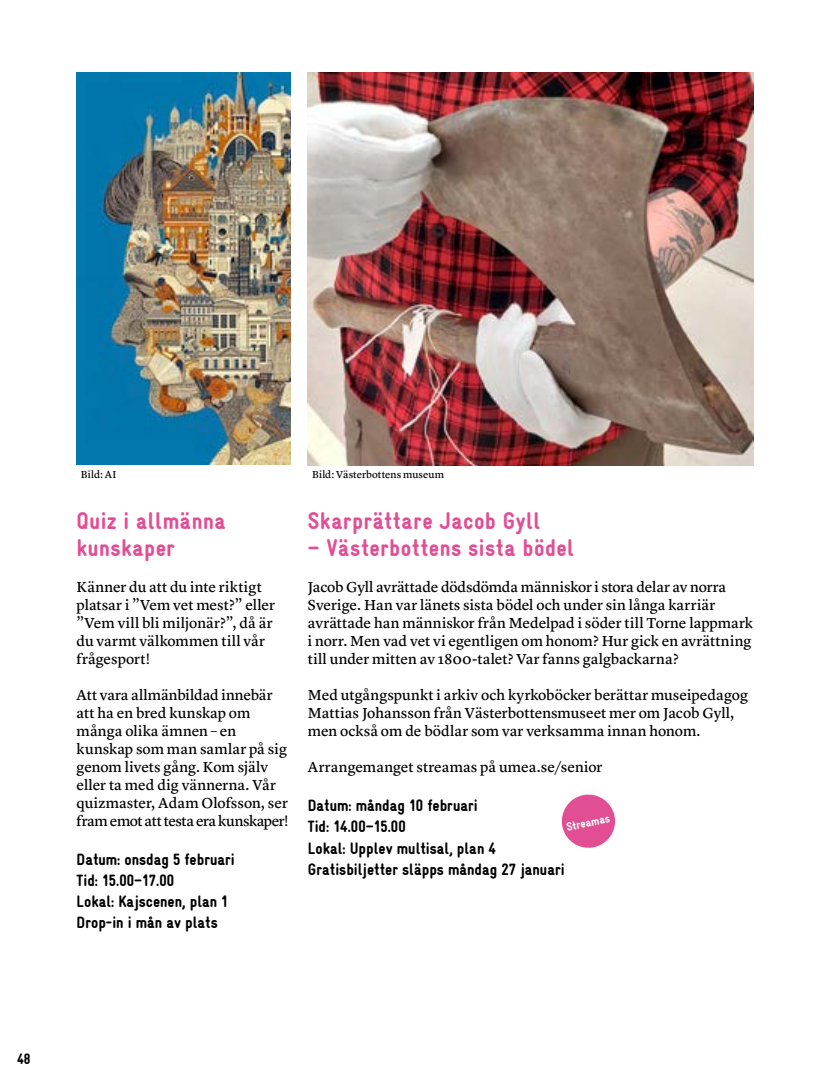
<style>
.page{position:relative;width:830px;height:1085px;background:#fff}
.page>*{position:absolute;margin:0;border:0;box-sizing:border-box;transform-origin:0 0}
.H3_Mellanrubrik{font:900 24px "Gravur Condensed";letter-spacing:.02em;color:#e24e93}
.Ingress{font:900 16.5px "Gravur Condensed";color:#000}
.Bröd{font:15px/18px "Lyon Text Regular No.2";color:#000}
.t1{font:900 15px "Gravur Condensed";color:#000}
.Ingress-2{font:900 12px "Gravur Condensed";color:#fff}
.Bildtext{font:10.5px "Lyon Text Regular No.2";letter-spacing:.005em;color:#000}
</style>
<div class="page">
<img style="left:77px;top:72px;width:214px;height:392px">
<img style="left:308px;top:72px;width:445px;height:393px">
<svg style="left:561px;top:794px;width:54px;height:54px"></svg>
<p class="Bildtext" style="left:81px;top:466px;width:37px">Bild: AI</p>
<h3 class="H3_Mellanrubrik" style="left:77px;top:507px;width:150px">Quiz i allmänna</h3>
<h3 class="H3_Mellanrubrik" style="left:77px;top:534px;width:100px">kunskaper</h3>
<p class="Bröd" style="left:77px;top:577px;width:200px">Känner du att du inte riktigt platsar i ”Vem vet mest?” eller ”Vem vill bli miljonär?”, då är du varmt välkommen till vår frågesport!</p>
<p class="Bröd" style="left:77px;top:685px;width:197px">Att vara allmänbildad innebär att ha en bred kunskap om många olika ämnen – en</p>
<p class="Bröd" style="left:77px;top:739px;width:213px">kunskap som man samlar på sig genom livets gång. Kom själv eller ta med dig vännerna. Vår quizmaster, Adam Olofsson, ser fram emot att testa era kunskaper!</p>
<p class="Ingress" style="left:77px;top:850px;width:160px">Datum: onsdag 5 februari</p>
<p class="Ingress" style="left:77px;top:871px;width:99px">Tid: 15.00–17.00</p>
<p class="Ingress" style="left:77px;top:892px;width:153px">Lokal: Kajscenen, plan 1</p>
<p class="Ingress" style="left:77px;top:913px;width:143px">Drop-in i mån av plats</p>
<p class="Bildtext" style="left:312px;top:466px;width:133px">Bild: Västerbottens museum</p>
<h3 class="H3_Mellanrubrik" style="left:308px;top:507px;width:234px">Skarprättare Jacob Gyll</h3>
<h3 class="H3_Mellanrubrik" style="left:308px;top:534px;width:268px">– Västerbottens sista bödel</h3>
<p class="Bröd" style="left:308px;top:577px;width:446px">Jacob Gyll avrättade dödsdömda människor i stora delar av norra Sverige. Han var länets sista bödel och under sin långa karriär avrättade han människor från Medelpad i söder till Torne lappmark i norr. Men vad vet vi egentligen om honom? Hur gick en avrättning till under mitten av 1800-talet? Var fanns galgbackarna?</p>
<p class="Bröd" style="left:308px;top:685px;width:441px">Med utgångspunkt i arkiv och kyrkoböcker berättar museipedagog<br>Mattias Johansson från Västerbottensmuseet mer om Jacob Gyll, men också om de bödlar som var verksamma innan honom.</p>
<p class="Bröd" style="left:308px;top:757px;width:296px">Arrangemanget streamas på umea.se/senior</p>
<p class="Ingress" style="left:308px;top:796px;width:171px">Datum: måndag 10 februari</p>
<p class="Ingress" style="left:308px;top:817px;width:99px">Tid: 14.00–15.00</p>
<p class="Ingress" style="left:308px;top:838px;width:190px">Lokal: Upplev multisal, plan 4</p>
<p class="Ingress" style="left:308px;top:859px;width:258px">Gratisbiljetter släpps måndag 27 januari</p>
<p class="Ingress-2" style="left:565px;top:820px;width:45px;rotate:-11deg">Streamas</p>
<p class="t1" style="left:17px;top:1050px;width:15px">48</p>
</div>
